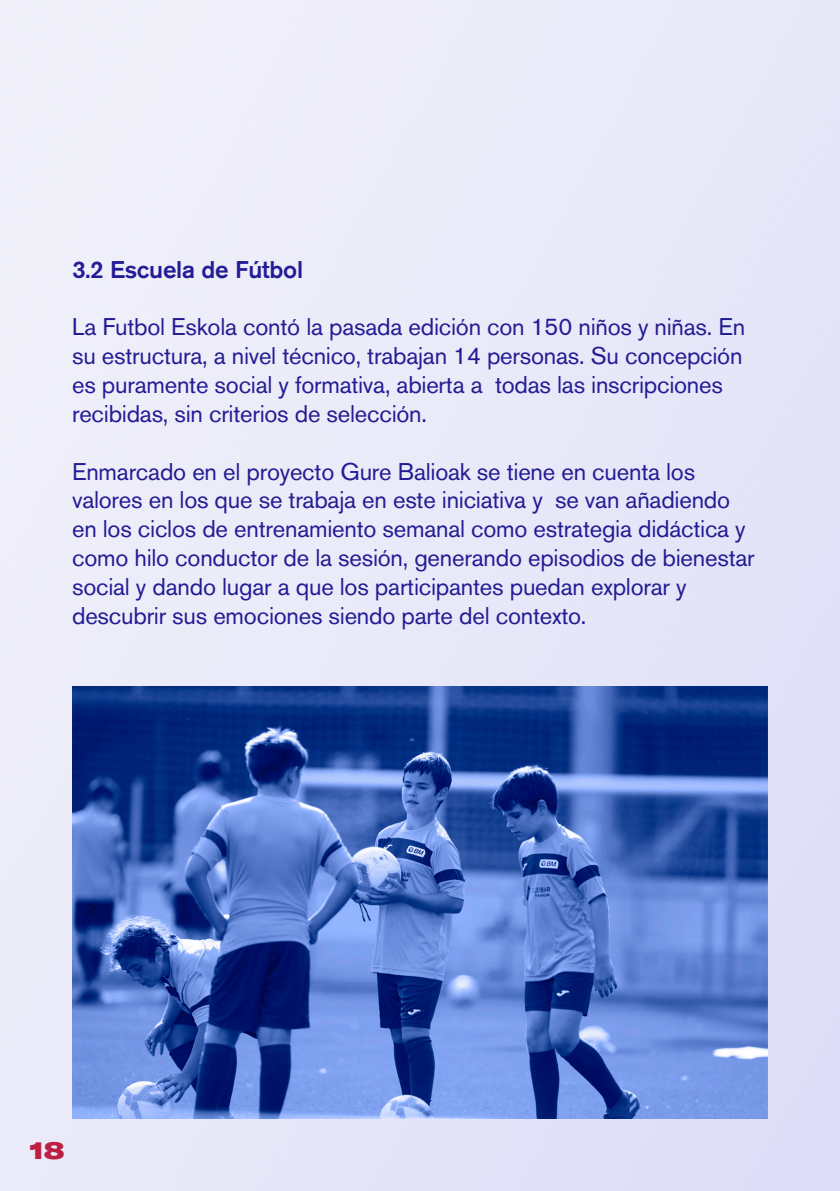
<style>
.page{position:relative;width:840px;height:1191px;background:#fff}
.page>*{position:absolute;margin:0;border:0;box-sizing:border-box;transform-origin:0 0}
.t1{font:24px/28.8px "Akzidenz Grotesk BQ";letter-spacing:-.01em;color:#241c94}
.t2{font:500 24px "Akzidenz Grotesk BQ";letter-spacing:-.01em;color:#241c94}
.t3{font:900 expanded 24px "GT America Trial";color:#bb2043}
</style>
<div class="page">
<img style="left:0;top:0;width:839px;height:1191px">
<img style="left:72px;top:686px;width:695px;height:433px">
<p class="t2" style="left:72px;top:255px;width:232px">3.2 Escuela de Fútbol</p>
<p class="t1" style="left:72px;top:312px;width:674px">La Futbol Eskola contó la pasada edición con 150 niños y niñas. En su estructura, a nivel técnico, trabajan 14 personas. Su concepción es puramente social y formativa, abierta a todas las inscripciones recibidas, sin criterios de selección.</p>
<p class="t1" style="left:72px;top:456px;width:683px">Enmarcado en el proyecto Gure Balioak se tiene en cuenta los valores en los que se trabaja en este iniciativa y se van añadiendo en los ciclos de entrenamiento semanal como estrategia didáctica y como hilo conductor de la sesión, generando episodios de bienestar social y dando lugar a que los participantes puedan explorar y descubrir sus emociones siendo parte del contexto.</p>
<p class="t3" style="left:30px;top:1141px;width:36px">18</p>
</div>
